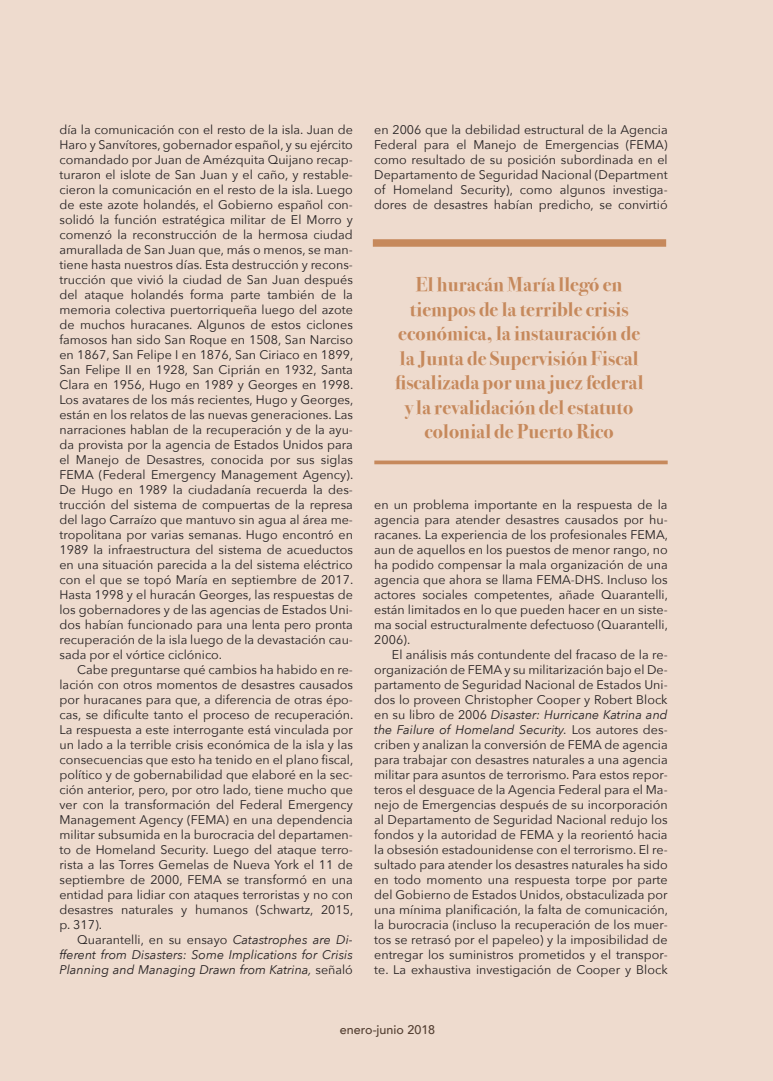
<style>
.page{position:relative;width:773px;height:1081px;background:#fff}
.page>*{position:absolute;margin:0;border:0;box-sizing:border-box;transform-origin:0 0}
.t1{font:700 20px/24.4px "Bodoni Svty Two ITCTT";letter-spacing:.005em;color:#c6895c;text-align:center}
.t2{font:12.5px/15px "Avenir Next";color:#231f20;text-align:justify}
.t3{font:italic 12.5px/15px "Avenir Next";color:#231f20;text-align:justify}
.t4{font:500 12.5px "Avenir";color:#231f20}
.s1{font-style:normal}
.s2{font-style:italic}
</style>
<div class="page">
<div style="left:14px;top:0;width:758px;height:1081px;background:#eedbce"></div>
<div style="left:0;top:0;width:14px;height:1081px;background:#eedbce"></div>
<div style="left:373px;top:239px;width:293px;height:8px;background:#c6895c"></div>
<svg style="left:374px;top:460px;width:293px;height:4px"></svg>
<p class="t2" style="left:59px;top:122px;width:295px">día la comunicación con el resto de la isla. Juan de Haro y Sanvítores, gobernador español, y su ejército comandado por Juan de Amézquita Quijano recap&shy;turaron el islote de San Juan y el caño, y restable&shy;cieron la comunicación en el resto de la isla. Luego de este azote holandés, el Gobierno español con&shy;solidó la función estratégica militar de El Morro y comenzó la reconstrucción de la hermosa ciudad amurallada de San Juan que, más o menos, se man&shy;tiene hasta nuestros días. Esta destrucción y recons&shy;trucción que vivió la ciudad de San Juan después del ataque holandés forma parte también de la memoria colectiva puertorriqueña luego del azote de muchos huracanes. Algunos de estos ciclones famosos han sido San Roque en 1508, San Narciso en 1867, San Felipe I en 1876, San Ciriaco en 1899, San Felipe II en 1928, San Ciprián en 1932, Santa Clara en 1956, Hugo en 1989 y Georges en 1998.<br>Los avatares de los más recientes, Hugo y Georges, están en los relatos de las nuevas generaciones. Las narraciones hablan de la recuperación y de la ayu&shy;da provista por la agencia de Estados Unidos para el Manejo de Desastres, conocida por sus siglas FEMA (Federal Emergency Management Agency).<br>De Hugo en 1989 la ciudadanía recuerda la des&shy;trucción del sistema de compuertas de la represa del lago Carraízo que mantuvo sin agua al área me&shy;tropolitana por varias semanas. Hugo encontró en 1989 la infraestructura del sistema de acueductos en una situación parecida a la del sistema eléctrico con el que se topó María en septiembre de 2017.<br>Hasta 1998 y el huracán Georges, las respuestas de los gobernadores y de las agencias de Estados Uni&shy;dos habían funcionado para una lenta pero pronta recuperación de la isla luego de la devastación cau&shy;sada por el vórtice ciclónico.</p>
<p class="t2" style="left:59px;top:662px;width:295px;text-indent:18px">Cabe preguntarse qué cambios ha habido en re&shy;lación con otros momentos de desastres causados por huracanes para que, a diferencia de otras épo&shy;cas, se dificulte tanto el proceso de recuperación.<br>La respuesta a este interrogante está vinculada por un lado a la terrible crisis económica de la isla y las consecuencias que esto ha tenido en el plano fiscal, político y de gobernabilidad que elaboré en la sec&shy;ción anterior, pero, por otro lado, tiene mucho que ver con la transformación del Federal Emergency Management Agency (FEMA) en una dependencia militar subsumida en la burocracia del departamen&shy;to de Homeland Security. Luego del ataque terro&shy;rista a las Torres Gemelas de Nueva York el 11 de septiembre de 2000, FEMA se transformó en una entidad para lidiar con ataques terroristas y no con desastres naturales y humanos (Schwartz, 2015, p. 317).</p>
<p class="t3" style="left:59px;top:932px;width:295px;text-indent:18px"><span class="s1">Quarantelli, en su ensayo</span> Catastrophes are Di&shy;fferent from Disasters: Some Implications for Crisis Planning and Managing Drawn from Katrina, <span class="s1">señaló</span></p>
<p class="t2" style="left:374px;top:122px;width:295px">en 2006 que la debilidad estructural de la Agencia Federal para el Manejo de Emergencias (FEMA) como resultado de su posición subordinada en el Departamento de Seguridad Nacional (Department of Homeland Security), como algunos investiga&shy;dores de desastres habían predicho, se convirtió</p>
<p class="t1" style="left:395px;top:271px;width:250px">El huracán María llegó en tiempos de la terrible crisis económica, la instauración de la Junta de Supervisión Fiscal fiscalizada por una juez federal y la revalidación del estatuto colonial de Puerto Rico</p>
<p class="t2" style="left:374px;top:497px;width:295px">en un problema importante en la respuesta de la agencia para atender desastres causados por hu&shy;racanes. La experiencia de los profesionales FEMA, aun de aquellos en los puestos de menor rango, no ha podido compensar la mala organización de una agencia que ahora se llama FEMA-DHS. Incluso los actores sociales competentes, añade Quarantelli, están limitados en lo que pueden hacer en un siste&shy;ma social estructuralmente defectuoso (Quarantelli, 2006).</p>
<p class="t2" style="left:374px;top:647px;width:295px;text-indent:18px">El análisis más contundente del fracaso de la re&shy;organización de FEMA y su militarización bajo el De&shy;partamento de Seguridad Nacional de Estados Uni&shy;dos lo proveen Christopher Cooper y Robert Block en su libro de 2006 <span class="s2">Disaster: Hurricane Katrina and the Failure of Homeland Security.</span> Los autores des&shy;criben y analizan la conversión de FEMA de agencia para trabajar con desastres naturales a una agencia militar para asuntos de terrorismo. Para estos repor&shy;teros el desguace de la Agencia Federal para el Ma&shy;nejo de Emergencias después de su incorporación al Departamento de Seguridad Nacional redujo los fondos y la autoridad de FEMA y la reorientó hacia la obsesión estadounidense con el terrorismo. El re&shy;sultado para atender los desastres naturales ha sido en todo momento una respuesta torpe por parte del Gobierno de Estados Unidos, obstaculizada por una mínima planificación, la falta de comunicación, la burocracia (incluso la recuperación de los muer&shy;tos se retrasó por el papeleo) y la imposibilidad de entregar los suministros prometidos y el transpor&shy;te. La exhaustiva investigación de Cooper y Block</p>
<p class="t4" style="left:340px;top:1019px;width:97px">enero-junio 2018</p>
</div>
